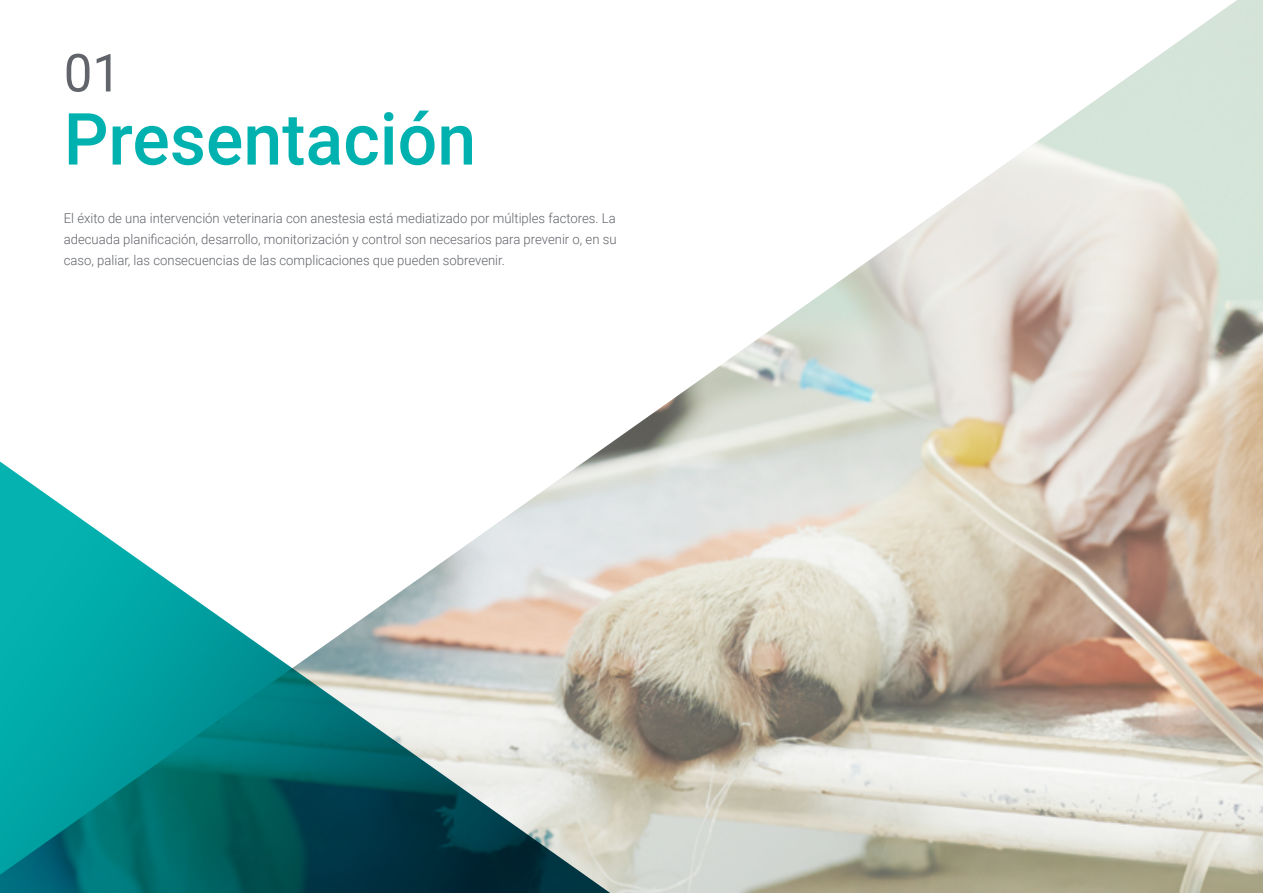
<style>
.page{position:relative;width:1263px;height:893px;background:#fff}
.page>*{position:absolute;margin:0;border:0;box-sizing:border-box;transform-origin:0 0}
.t1{font:500 72px "Roboto";color:#00b2af}
.t2{font:52.5px "Roboto";color:#61646a}
.t3{font:300 13.5px/21px "Roboto";color:#61646a;text-align:justify}
</style>
<div class="page">
<img style="left:606px;top:0;width:657px;height:893px">
<svg style="left:0;top:446px;width:640px;height:447px"></svg>
<h2 class="t2" style="left:64px;top:36px;width:59px">01</h2>
<h1 class="t1" style="left:64px;top:89px;width:414px">Presentación</h1>
<p class="t3" style="left:64px;top:207px;width:554px">El éxito de una intervención veterinaria con anestesia está mediatizado por múltiples factores. La adecuada planificación, desarrollo, monitorización y control son necesarios para prevenir o, en su caso, paliar, las consecuencias de las complicaciones que pueden sobrevenir.</p>
</div>
